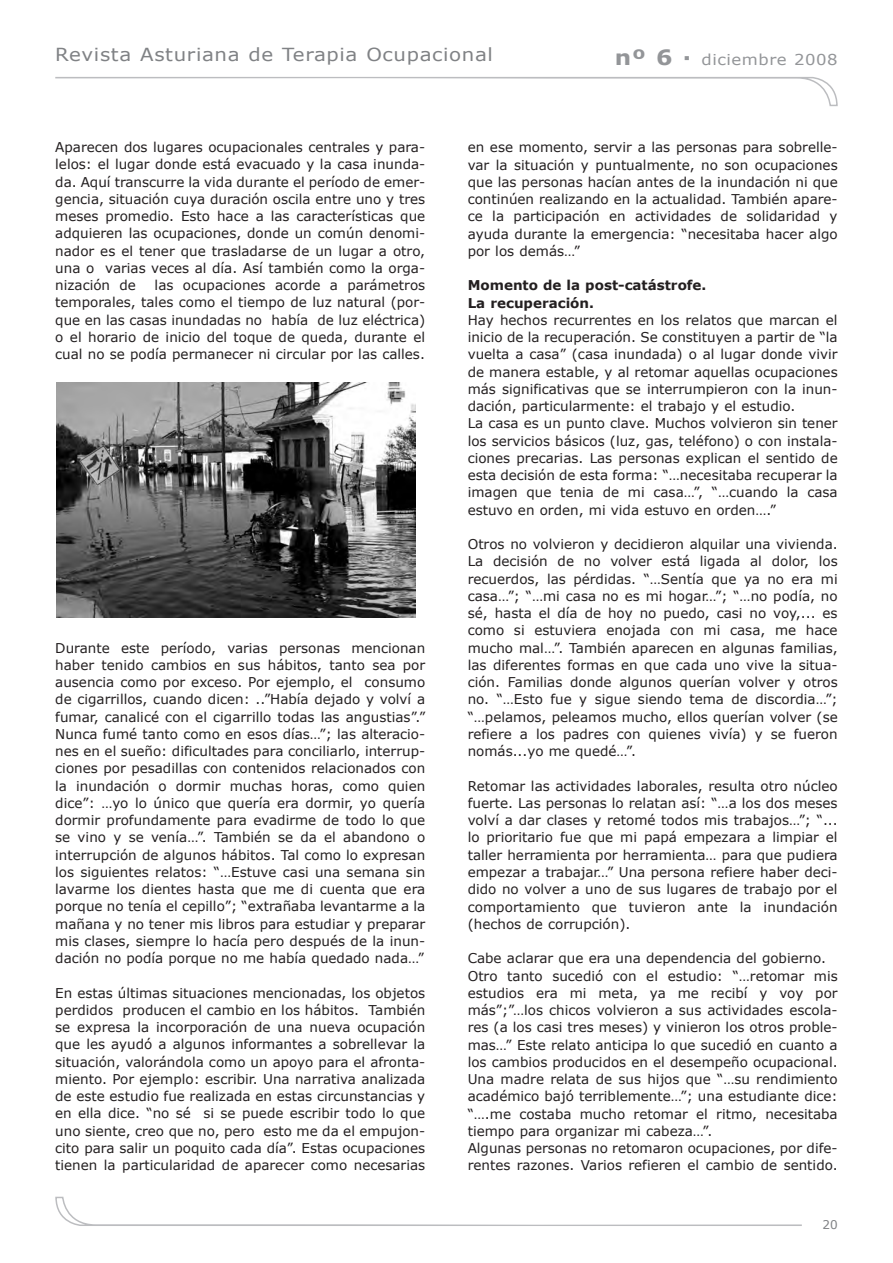
<style>
.page{position:relative;width:893px;height:1263px;background:#fff}
.page>*{position:absolute;margin:0;border:0;box-sizing:border-box;transform-origin:0 0}
.t1{font:18px "Verdana";letter-spacing:.03em;color:#808285;scale:1.1 1}
.t2{font:15px "Verdana";letter-spacing:.03em;color:#939598;scale:1.1 1}
.t3{font:13.5px/17.2px "Verdana";color:#231f20;text-align:justify}
.t4{font:700 13.5px/17.2px "Verdana";color:#231f20}
.t5{font:12px "Verdana";color:#808285}
.s1{font-weight:700;font-size:21px}
</style>
<div class="page">
<svg style="left:55px;top:77px;width:783px;height:29px"></svg>
<svg style="left:55px;top:1197px;width:747px;height:29px"></svg>
<img style="left:57px;top:383px;width:359px;height:235px">
<h1 class="t1" style="left:55px;top:43px;width:399px">Revista Asturiana de Terapia Ocupacional</h1>
<p class="t2" style="left:615px;top:50px;width:204px"><span class="s1">nº 6 ·</span> diciembre 2008</p>
<p class="t3" style="left:55px;top:138px;width:372px">Aparecen dos lugares ocupacionales centrales y para&shy;lelos: el lugar donde está evacuado y la casa inunda&shy;da. Aquí transcurre la vida durante el período de emer&shy;gencia, situación cuya duración oscila entre uno y tres meses promedio. Esto hace a las características que adquieren las ocupaciones, donde un común denomi&shy;nador es el tener que trasladarse de un lugar a otro, una o varias veces al día. Así también como la orga&shy;nización de</p>
<p class="t3" style="left:55px;top:276px;width:371px;text-indent:99px">las ocupaciones acorde a parámetros temporales, tales como el tiempo de luz natural (por&shy;que en las casas inundadas no había de luz eléctrica) o el horario de inicio del toque de queda, durante el cual no se podía permanecer ni circular por las calles.</p>
<p class="t3" style="left:55px;top:638px;width:372px">Durante este período, varias personas mencionan haber tenido cambios en sus hábitos, tanto sea por ausencia como por exceso. Por ejemplo, el consumo de cigarrillos, cuando dicen: ..”Había dejado y volví a fumar, canalicé con el cigarrillo todas las angustias”.” Nunca fumé tanto como en esos días…”; las alteracio&shy;nes en el sueño: dificultades para conciliarlo, interrup&shy;ciones por pesadillas con contenidos relacionados con la inundación o dormir muchas horas, como quien dice”: …yo lo único que quería era dormir, yo quería dormir profundamente para evadirme de todo lo que se vino y se venía…”. También se da el abandono o interrupción de algunos hábitos. Tal como lo expresan los siguientes relatos: “…Estuve casi una semana sin lavarme los dientes hasta que me di cuenta que era porque no tenía el cepillo”; “extrañaba levantarme a la mañana y no tener mis libros para estudiar y preparar mis clases, siempre lo hacía pero después de la inun&shy;dación no podía porque no me había quedado nada…”</p>
<p class="t3" style="left:55px;top:983px;width:372px">En estas últimas situaciones mencionadas, los objetos perdidos producen el cambio en los hábitos. También se expresa la incorporación de una nueva ocupación que les ayudó a algunos informantes a sobrellevar la situación, valorándola como un apoyo para el afronta&shy;miento. Por ejemplo: escribir. Una narrativa analizada de este estudio fue realizada en estas circunstancias y en ella dice. “no sé si se puede escribir todo lo que uno siente, creo que no, pero esto me da el empujon&shy;cito para salir un poquito cada día”. Estas ocupaciones tienen la particularidad de aparecer como necesarias</p>
<p class="t3" style="left:468px;top:138px;width:372px">en ese momento, servir a las personas para sobrelle&shy;var la situación y puntualmente, no son ocupaciones que las personas hacían antes de la inundación ni que continúen realizando en la actualidad. También apare&shy;ce la participación en actividades de solidaridad y ayuda durante la emergencia: “necesitaba hacer algo por los demás…”</p>
<p class="t4" style="left:468px;top:276px;width:240px">momento de la post-catástrofe.<br>La recuperación.</p>
<p class="t3" style="left:468px;top:311px;width:371px;text-align:left">Hay hechos recurrentes en los relatos que marcan el inicio de la recuperación. Se constituyen a partir de “la vuelta a casa” (casa inundada) o al lugar donde vivir de manera estable, y al retomar aquellas ocupaciones más significativas que se interrumpieron con la inun&shy;dación, particularmente: el trabajo y el estudio.<br>La casa es un punto clave. Muchos volvieron sin tener los servicios básicos (luz, gas, teléfono) o con instala&shy;ciones precarias. Las personas explican el sentido de esta decisión de esta forma: “…necesitaba recuperar la imagen que tenia de mi casa…”, “…cuando la casa estuvo en orden, mi vida estuvo en orden….”</p>
<p class="t3" style="left:468px;top:535px;width:371px">Otros no volvieron y decidieron alquilar una vivienda.<br>La decisión de no volver está ligada al dolor, los recuerdos, las pérdidas. “…Sentía que ya no era mi casa…”; “…mi casa no es mi hogar…”; “…no podía, no sé, hasta el día de hoy no puedo, casi no voy,... es como si estuviera enojada con mi casa, me hace mucho mal…”. También aparecen en algunas familias, las diferentes formas en que cada uno vive la situa&shy;ción. Familias donde algunos querían volver y otros no. “…Esto fue y sigue siendo tema de discordia…”; “…pelamos, peleamos mucho, ellos querían volver (se refiere a los padres con quienes vivía) y se fueron nomás...yo me quedé…”.</p>
<p class="t3" style="left:468px;top:777px;width:372px">Retomar las actividades laborales, resulta otro núcleo fuerte. Las personas lo relatan así: “…a los dos meses volví a dar clases y retomé todos mis trabajos…”; “... lo prioritario fue que mi papá empezara a limpiar el taller herramienta por herramienta… para que pudiera empezar a trabajar…” Una persona refiere haber deci&shy;dido no volver a uno de sus lugares de trabajo por el comportamiento que tuvieron ante la inundación (hechos de corrupción).</p>
<p class="t3" style="left:468px;top:949px;width:372px;text-align:left">Cabe aclarar que era una dependencia del gobierno.<br>Otro tanto sucedió con el estudio: “…retomar mis estudios era mi meta, ya me recibí y voy por más”;”…los chicos volvieron a sus actividades escola&shy;res (a los casi tres meses) y vinieron los otros proble&shy;mas…” Este relato anticipa lo que sucedió en cuanto a los cambios producidos en el desempeño ocupacional.<br>Una madre relata de sus hijos que “…su rendimiento académico bajó terriblemente…”; una estudiante dice: “….me costaba mucho retomar el ritmo, necesitaba tiempo para organizar mi cabeza…”.<br>Algunas personas no retomaron ocupaciones, por dife&shy;rentes razones. Varios refieren el cambio de sentido.</p>
<p class="t5" style="left:822px;top:1217px;width:17px">20</p>
</div>
